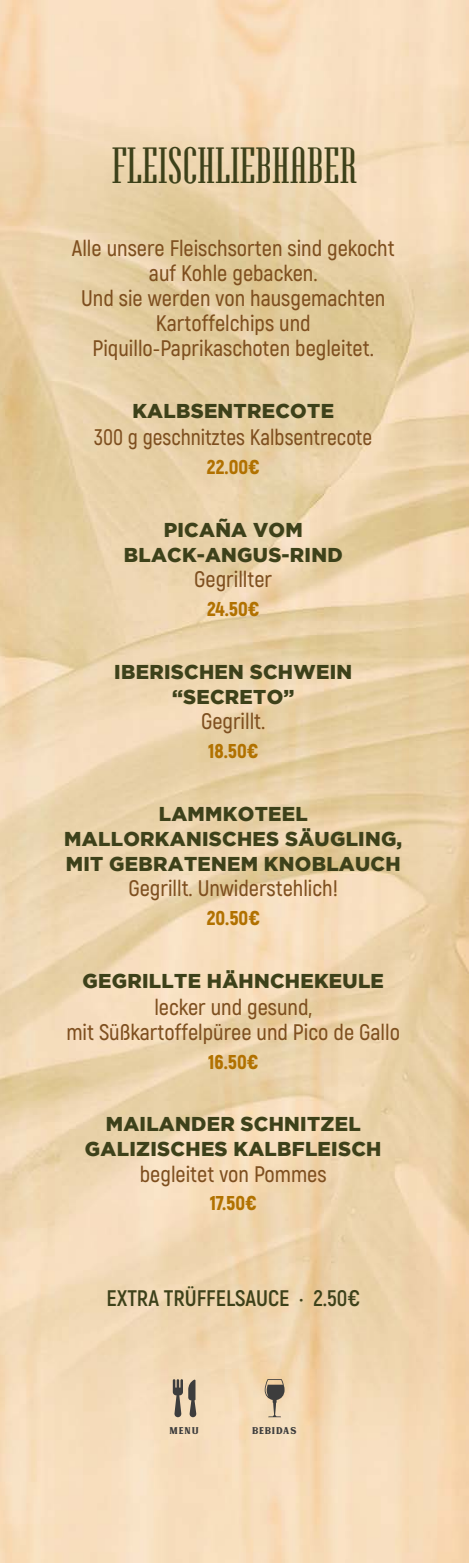
<style>
.page{position:relative;width:469px;height:1563px;background:#fff}
.page>*{position:absolute;margin:0;border:0;box-sizing:border-box;transform-origin:0 0}
.t1{font:43.75px "Hamerslag DEMO";letter-spacing:.01em;color:#3d411a}
.t2{font:600 22.5px/25px "Akrobat";color:#7e4f1f;text-align:center}
.t3{font:600 22.5px "Akrobat";color:#7e4f1f;scale:.96 1}
.t4{font:700 22.5px "Akrobat";color:#3d411a}
.t5{font:900 20px/25px "Gotham";letter-spacing:.015em;color:#3d411a;text-align:center}
.t6{font:900 20px "Akrobat";color:#b17100}
.t7{font:13.75px "MUARADEMO";letter-spacing:.05em;color:#3d3d3d}
</style>
<div class="page">
<svg style="left:173px;top:1379px;width:23px;height:38px"></svg>
<svg style="left:265px;top:1379px;width:19px;height:38px"></svg>
<h1 class="t1" style="left:112px;top:133px;width:246px">FLEISCHLIEBHABER</h1>
<p class="t2" style="left:72px;top:235px;width:324px">Alle unsere Fleischsorten sind gekocht auf Kohle gebacken.<br>Und sie werden von hausgemachten<br>Kartoffelchips und<br>Piquillo-Paprikaschoten begleitet.</p>
<p class="t5" style="left:132px;top:398px;width:203px">KALBSENTRECOTE</p>
<p class="t3" style="left:94px;top:424px;width:291px">300 g geschnitztes Kalbsentrecote</p>
<p class="t6" style="left:207px;top:454px;width:54px">22.00€</p>
<p class="t5" style="left:124px;top:517px;width:220px">PICAÑA VOM<br>BLACK-ANGUS-RIND</p>
<p class="t2" style="left:194px;top:567px;width:79px">Gegrillter</p>
<p class="t6" style="left:207px;top:596px;width:54px">24.50€</p>
<p class="t5" style="left:114px;top:658px;width:239px">IBERISCHEN SCHWEIN “SECRETO”</p>
<p class="t2" style="left:201px;top:709px;width:66px">Gegrillt.</p>
<p class="t6" style="left:208px;top:738px;width:52px">18.50€</p>
<p class="t5" style="left:64px;top:800px;width:339px">LAMMKOTEEL<br>MALLORKANISCHES SÄUGLING,<br>MIT GEBRATENEM KNOBLAUCH</p>
<p class="t2" style="left:128px;top:875px;width:211px">Gegrillt. Unwiderstehlich!</p>
<p class="t6" style="left:207px;top:905px;width:54px">20.50€</p>
<p class="t5" style="left:82px;top:967px;width:303px">GEGRILLTE HÄHNCHEKEULE</p>
<p class="t2" style="left:66px;top:994px;width:335px">lecker und gesund,<br>mit Süßkartoffelpüree und Pico de Gallo</p>
<p class="t6" style="left:208px;top:1048px;width:51px">16.50€</p>
<p class="t5" style="left:85px;top:1111px;width:298px">MAILANDER SCHNITZEL<br>GALIZISCHES KALBFLEISCH</p>
<p class="t2" style="left:140px;top:1161px;width:188px">begleitet von Pommes</p>
<p class="t6" style="left:210px;top:1190px;width:48px">17.50€</p>
<p class="t4" style="left:106px;top:1284px;width:255px">EXTRA TRÜFFELSAUCE · 2.50€</p>
<p class="t7" style="left:170px;top:1421px;width:31px">MENU</p>
<p class="t7" style="left:252px;top:1421px;width:46px">BEBIDAS</p>
</div>
